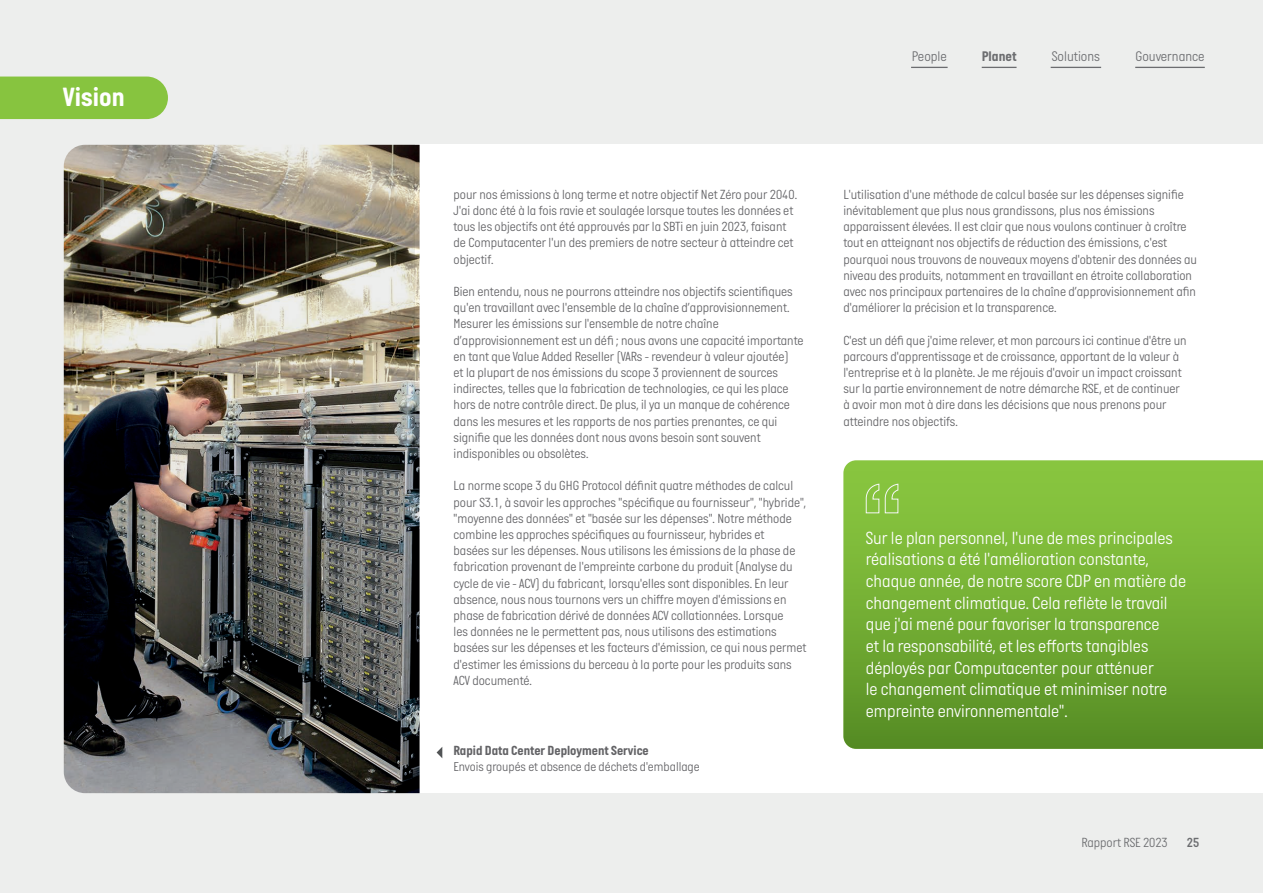
<style>
.page{position:relative;width:1263px;height:893px;background:#edeeed}
.page>*{position:absolute;margin:0;border:0;box-sizing:border-box;transform-origin:0 0}
.t1{font:700 27px "Italian Plate No One";color:#fff}
.t2{font:300 18px/21.6px "Italian Plate No One";color:#fff}
.t3{font:300 14.25px "Italian Plate No One";color:#6c6d70}
.t4{font:700 14.25px "Italian Plate No One";color:#6c6d70}
.t5{font:300 13.5px/16.2px "Italian Plate No One";color:#636366}
.t6{font:700 13.5px "Italian Plate No One";color:#636366}
.t7{font:300 13.5px "Italian Plate No One";color:#6c6d70}
.t8{font:13.5px "Italian Plate No One D Bd";color:#6c6d70}
.t9{font:300 13.2px "Italian Plate No One";color:#636366}
</style>
<div class="page">
<div style="left:416px;top:145px;width:847px;height:648px;background:#fff"></div>
<svg style="left:843px;top:460px;width:420px;height:289px;background:#73ad34"></svg>
<img style="left:64px;top:145px;width:356px;height:648px">
<svg style="left:437px;top:747px;width:5px;height:11px"></svg>
<svg style="left:865px;top:483px;width:34px;height:31px"></svg>
<div style="left:0;top:77px;width:168px;height:42px;background:#87c43f"></div>
<hr style="left:982px;top:67px;width:34px;height:1px;background:#6c6d70">
<hr style="left:1051px;top:67px;width:50px;height:1px;background:#6c6d70">
<hr style="left:911px;top:67px;width:37px;height:1px;background:#6c6d70">
<hr style="left:1135px;top:67px;width:70px;height:1px;background:#6c6d70">
<h1 class="t1" style="left:63px;top:82px;width:63px">Vision</h1>
<p class="t3" style="left:912px;top:48px;width:37px">People</p>
<p class="t4" style="left:982px;top:48px;width:36px">Planet</p>
<p class="t3" style="left:1052px;top:48px;width:50px">Solutions</p>
<p class="t3" style="left:1135px;top:48px;width:71px">Gouvernance</p>
<p class="t5" style="left:454px;top:187px;width:345px">pour nos émissions à long terme et notre objectif Net Zéro pour 2040.<br>J'ai donc été à la fois ravie et soulagée lorsque toutes les données et tous les objectifs ont été approuvés par la SBTi en juin 2023, faisant de Computacenter l'un des premiers de notre secteur à atteindre cet objectif.</p>
<p class="t5" style="left:454px;top:284px;width:351px">Bien entendu, nous ne pourrons atteindre nos objectifs scientifiques qu'en travaillant avec l'ensemble de la chaîne d’approvisionnement.<br>Mesurer les émissions sur l'ensemble de notre chaîne d’approvisionnement est un défi ; nous avons une capacité importante en tant que Value Added Reseller (VARs - revendeur à valeur ajoutée)<br>et la plupart de nos émissions du scope 3 proviennent de sources indirectes, telles que la fabrication de technologies, ce qui les place hors de notre contrôle direct. De plus, il ya un manque de cohérence dans les mesures et les rapports de nos parties prenantes, ce qui signifie que les données dont nous avons besoin sont souvent indisponibles ou obsolètes.</p>
<p class="t5" style="left:454px;top:478px;width:354px">La norme scope 3 du GHG Protocol définit quatre méthodes de calcul pour S3.1, à savoir les approches "spécifique au fournisseur", "hybride", "moyenne des données" et "basée sur les dépenses". Notre méthode combine les approches spécifiques au fournisseur, hybrides et<br>basées sur les dépenses. Nous utilisons les émissions de la phase de fabrication provenant de l'empreinte carbone du produit (Analyse du cycle de vie - ACV) du fabricant, lorsqu'elles sont disponibles. En leur absence, nous nous tournons vers un chiffre moyen d'émissions en phase de fabrication dérivé de données ACV collationnées. Lorsque<br>les données ne le permettent pas, nous utilisons des estimations basées sur les dépenses et les facteurs d'émission, ce qui nous permet d'estimer les émissions du berceau à la porte pour les produits sans ACV documenté.</p>
<p class="t6" style="left:454px;top:743px;width:197px">Rapid Data Center Deployment Service</p>
<p class="t9" style="left:454px;top:759px;width:248px">Envois groupés et absence de déchets d'emballage</p>
<p class="t5" style="left:843px;top:187px;width:355px">L'utilisation d'une méthode de calcul basée sur les dépenses signifie inévitablement que plus nous grandissons, plus nos émissions apparaissent élevées. Il est clair que nous voulons continuer à croître tout en atteignant nos objectifs de réduction des émissions, c'est pourquoi nous trouvons de nouveaux moyens d'obtenir des données au niveau des produits, notamment en travaillant en étroite collaboration avec nos principaux partenaires de la chaîne d’approvisionnement afin d'améliorer la précision et la transparence.</p>
<p class="t5" style="left:843px;top:333px;width:345px">C'est un défi que j'aime relever, et mon parcours ici continue d'être un parcours d'apprentissage et de croissance, apportant de la valeur à l'entreprise et à la planète. Je me réjouis d'avoir un impact croissant sur la partie environnement de notre démarche RSE, et de continuer à avoir mon mot à dire dans les décisions que nous prenons pour atteindre nos objectifs.</p>
<p class="t2" style="left:866px;top:528px;width:322px">Sur le plan personnel, l'une de mes principales réalisations a été l'amélioration constante, chaque année, de notre score CDP en matière de changement climatique. Cela reflète le travail que j'ai mené pour favoriser la transparence<br>et la responsabilité, et les efforts tangibles déployés par Computacenter pour atténuer<br>le changement climatique et minimiser notre empreinte environnementale".</p>
<p class="t7" style="left:1081px;top:835px;width:88px">Rapport RSE 2023</p>
<p class="t8" style="left:1187px;top:835px;width:14px">25</p>
</div>
